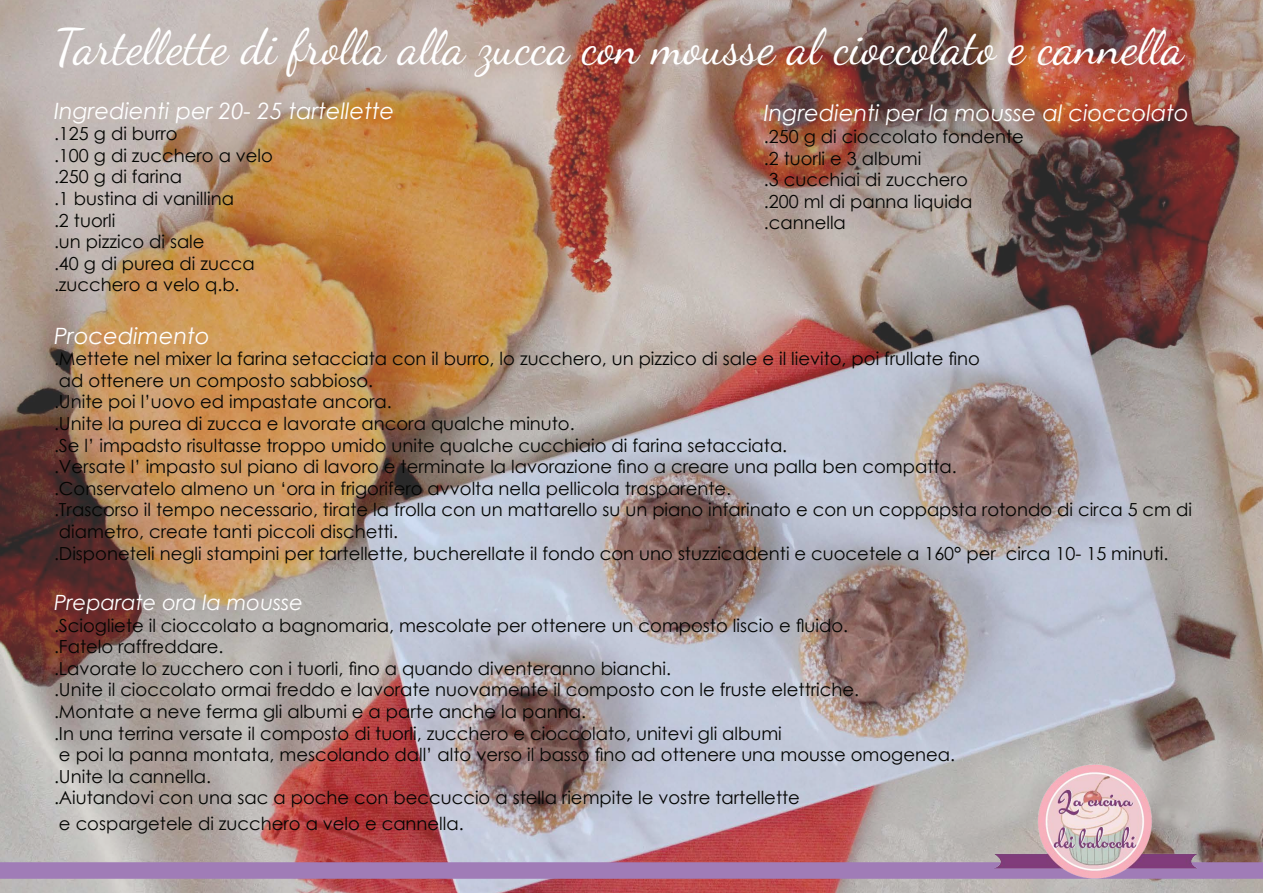
<style>
.page{position:relative;width:1263px;height:893px;background:#fff}
.page>*{position:absolute;margin:0;border:0;box-sizing:border-box;transform-origin:0 0}
.t1{font:49.5px "Dancing Script";color:#fff}
.t2{font:italic 22.5px "Century Gothic";color:#fff}
.t3{font:italic 21px "Century Gothic";color:#fff}
.t4{font:18px/21.6px "Century Gothic";color:#040503}
</style>
<div class="page">
<img style="left:0;top:0;width:1263px;height:893px">
<div style="left:0;top:862px;width:1263px;height:17px;background:#a07cb7"></div>
<img style="left:942px;top:718px;width:309px;height:165px">
<p class="t1" style="left:54px;top:17px;width:1131px">Tartellette di frolla alla zucca con mousse al cioccolato e cannella</p>
<p class="t2" style="left:54px;top:95px;width:342px">Ingredienti per 20- 25 tartellette</p>
<p class="t4" style="left:54px;top:123px;width:125px">.125 g di burro</p>
<p class="t4" style="left:54px;top:144px;width:221px">.100 g di zucchero a velo</p>
<p class="t4" style="left:54px;top:166px;width:130px">.250 g di farina</p>
<p class="t4" style="left:54px;top:187px;width:181px">.1 bustina di vanillina</p>
<p class="t4" style="left:54px;top:209px;width:63px">.2 tuorli</p>
<p class="t4" style="left:54px;top:231px;width:152px">.un pizzico di sale</p>
<p class="t4" style="left:54px;top:252px;width:202px">.40 g di purea di zucca</p>
<p class="t4" style="left:54px;top:274px;width:187px">.zucchero a velo q.b.</p>
<p class="t2" style="left:54px;top:320px;width:157px">Procedimento</p>
<p class="t4" style="left:54px;top:348px;width:927px">.Mettete nel mixer la farina setacciata con il burro, lo zucchero, un pizzico di sale e il lievito, poi frullate fino</p>
<p class="t4" style="left:59px;top:369px;width:316px">ad ottenere un composto sabbioso.</p>
<p class="t4" style="left:54px;top:391px;width:339px">.Unite poi l’uovo ed impastate ancora.</p>
<p class="t4" style="left:54px;top:412px;width:522px">.Unite la purea di zucca e lavorate ancora qualche minuto.</p>
<p class="t4" style="left:54px;top:434px;width:735px">.Se l’ impadsto risultasse troppo umido unite qualche cucchiaio di farina setacciata.</p>
<p class="t4" style="left:54px;top:456px;width:904px">.Versate l’ impasto sul piano di lavoro e terminate la lavorazione fino a creare una palla ben compatta.</p>
<p class="t4" style="left:54px;top:477px;width:679px">.Conservatelo almeno un ‘ora in frigorifero avvolta nella pellicola trasparente.</p>
<p class="t4" style="left:54px;top:499px;width:1139px">.Trascorso il tempo necessario, tirate la frolla con un mattarello su un piano infarinato e con un coppapsta rotondo di circa 5 cm di diametro, create tanti piccoli dischetti.</p>
<p class="t4" style="left:54px;top:542px;width:1116px">.Disponeteli negli stampini per tartellette, bucherellate il fondo con uno stuzzicadenti e cuocetele a 160° per circa 10- 15 minuti.</p>
<p class="t3" style="left:54px;top:588px;width:251px">Preparate ora la mousse</p>
<p class="t4" style="left:54px;top:614px;width:796px">.Sciogliete il cioccolato a bagnomaria, mescolate per ottenere un composto liscio e fluido.</p>
<p class="t4" style="left:54px;top:636px;width:171px">.Fatelo raffreddare.</p>
<p class="t4" style="left:54px;top:657px;width:619px">.Lavorate lo zucchero con i tuorli, fino a quando diventeranno bianchi.</p>
<p class="t4" style="left:54px;top:679px;width:807px">.Unite il cioccolato ormai freddo e lavorate nuovamente il composto con le fruste elettriche.</p>
<p class="t4" style="left:54px;top:700px;width:533px">.Montate a neve ferma gli albumi e a parte anche la panna.</p>
<p class="t4" style="left:54px;top:722px;width:729px">.In una terrina versate il composto di tuorli, zucchero e cioccolato, unitevi gli albumi</p>
<p class="t4" style="left:59px;top:744px;width:898px">e poi la panna montata, mescolando dall’ alto verso il basso fino ad ottenere una mousse omogenea.</p>
<p class="t4" style="left:54px;top:765px;width:159px">.Unite la cannella.</p>
<p class="t4" style="left:54px;top:787px;width:747px">.Aiutandovi con una sac a poche con beccuccio a stella riempite le vostre tartellette</p>
<p class="t4" style="left:59px;top:812px;width:406px">e cospargetele di zucchero a velo e cannella.</p>
<p class="t2" style="left:764px;top:97px;width:426px">Ingredienti per la mousse al cioccolato</p>
<p class="t4" style="left:764px;top:125px;width:262px">.250 g di cioccolato fondente</p>
<p class="t4" style="left:764px;top:147px;width:159px">.2 tuorli e 3 albumi</p>
<p class="t4" style="left:764px;top:169px;width:205px">.3 cucchiai di zucchero</p>
<p class="t4" style="left:764px;top:190px;width:210px">.200 ml di panna liquida</p>
<p class="t4" style="left:764px;top:212px;width:84px">.cannella</p>
</div>
